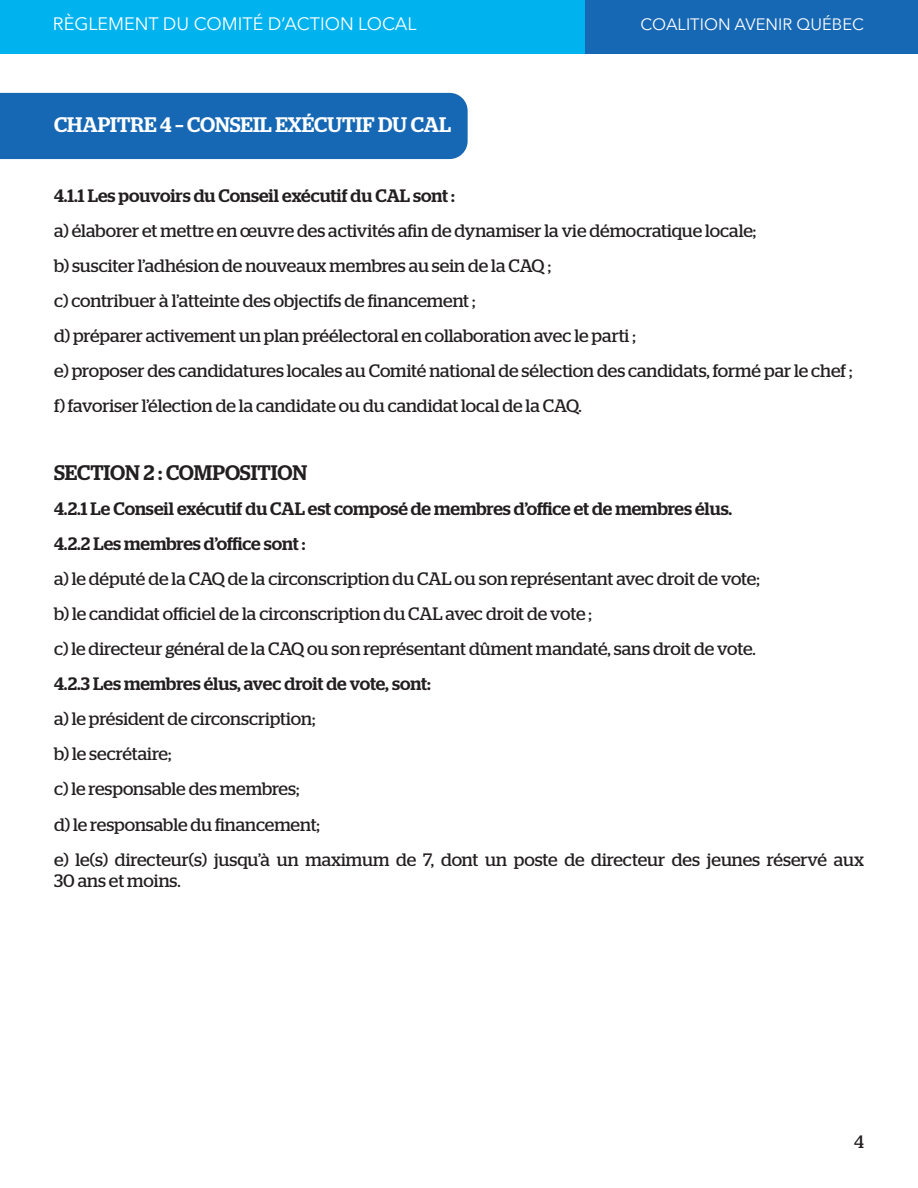
<style>
.page{position:relative;width:918px;height:1188px;background:#fff}
.page>*{position:absolute;margin:0;border:0;box-sizing:border-box;transform-origin:0 0}
.t1{font:500 21px "Stag";color:#fff}
.t2{font:500 21px "Stag";letter-spacing:-.01em;color:#231f20}
.t3{font:18px/21.6px "Stag";letter-spacing:-.005em;color:#231f20}
.t4{font:500 18px "Stag";color:#231f20}
.t5{font:18px "Avenir Next";color:#fff}
.t6{font:16.5px "Avenir Next";color:#fff}
</style>
<div class="page">
<div style="left:0;top:0;width:585px;height:54px;background:#00b3ef"></div>
<div style="left:585px;top:0;width:333px;height:54px;background:#1768b4"></div>
<div style="left:0;top:93px;width:468px;height:66px;background:#1768b4"></div>
<p class="t5" style="left:53px;top:9px;width:365px">RÈGLEMENT DU COMITÉ D’ACTION LOCAL</p>
<p class="t1" style="left:54px;top:113px;width:399px">CHAPITRE 4 – CONSEIL EXÉCUTIF DU CAL</p>
<p class="t6" style="left:641px;top:10px;width:225px">COALITION AVENIR QUÉBEC</p>
<p class="t4" style="left:54px;top:185px;width:402px">4.1.1 Les pouvoirs du Conseil exécutif du CAL sont :</p>
<p class="t3" style="left:54px;top:220px;width:704px">a) élaborer et mettre en œuvre des activités afin de dynamiser la vie démocratique locale;</p>
<p class="t3" style="left:54px;top:255px;width:498px">b) susciter l’adhésion de nouveaux membres au sein de la CAQ ;</p>
<p class="t3" style="left:54px;top:290px;width:423px">c) contribuer à l’atteinte des objectifs de financement ;</p>
<p class="t3" style="left:54px;top:325px;width:583px">d) préparer activement un plan préélectoral en collaboration avec le parti ;</p>
<p class="t3" style="left:54px;top:360px;width:800px">e) proposer des candidatures locales au Comité national de sélection des candidats, formé par le chef ;</p>
<p class="t3" style="left:54px;top:395px;width:529px">f) favoriser l’élection de la candidate ou du candidat local de la CAQ.</p>
<p class="t2" style="left:54px;top:460px;width:255px">SECTION 2 : COMPOSITION</p>
<p class="t4" style="left:54px;top:498px;width:680px">4.2.1 Le Conseil exécutif du CAL est composé de membres d’office et de membres élus.</p>
<p class="t4" style="left:54px;top:533px;width:253px">4.2.2 Les membres d’office sont :</p>
<p class="t3" style="left:54px;top:568px;width:707px">a) le député de la CAQ de la circonscription du CAL ou son représentant avec droit de vote;</p>
<p class="t3" style="left:54px;top:603px;width:539px">b) le candidat officiel de la circonscription du CAL avec droit de vote ;</p>
<p class="t3" style="left:54px;top:638px;width:703px">c) le directeur général de la CAQ ou son représentant dûment mandaté, sans droit de vote.</p>
<p class="t4" style="left:54px;top:673px;width:378px">4.2.3 Les membres élus, avec droit de vote, sont:</p>
<p class="t3" style="left:54px;top:708px;width:263px">a) le président de circonscription;</p>
<p class="t3" style="left:54px;top:743px;width:119px">b) le secrétaire;</p>
<p class="t3" style="left:54px;top:778px;width:247px">c) le responsable des membres;</p>
<p class="t3" style="left:54px;top:813px;width:267px">d) le responsable du financement;</p>
<p class="t3" style="left:54px;top:848px;width:812px">e) le(s) directeur(s) jusqu’à un maximum de 7, dont un poste de directeur des jeunes réservé aux<br>30 ans et moins.</p>
<p class="t3" style="left:854px;top:1131px;width:11px">4</p>
</div>
